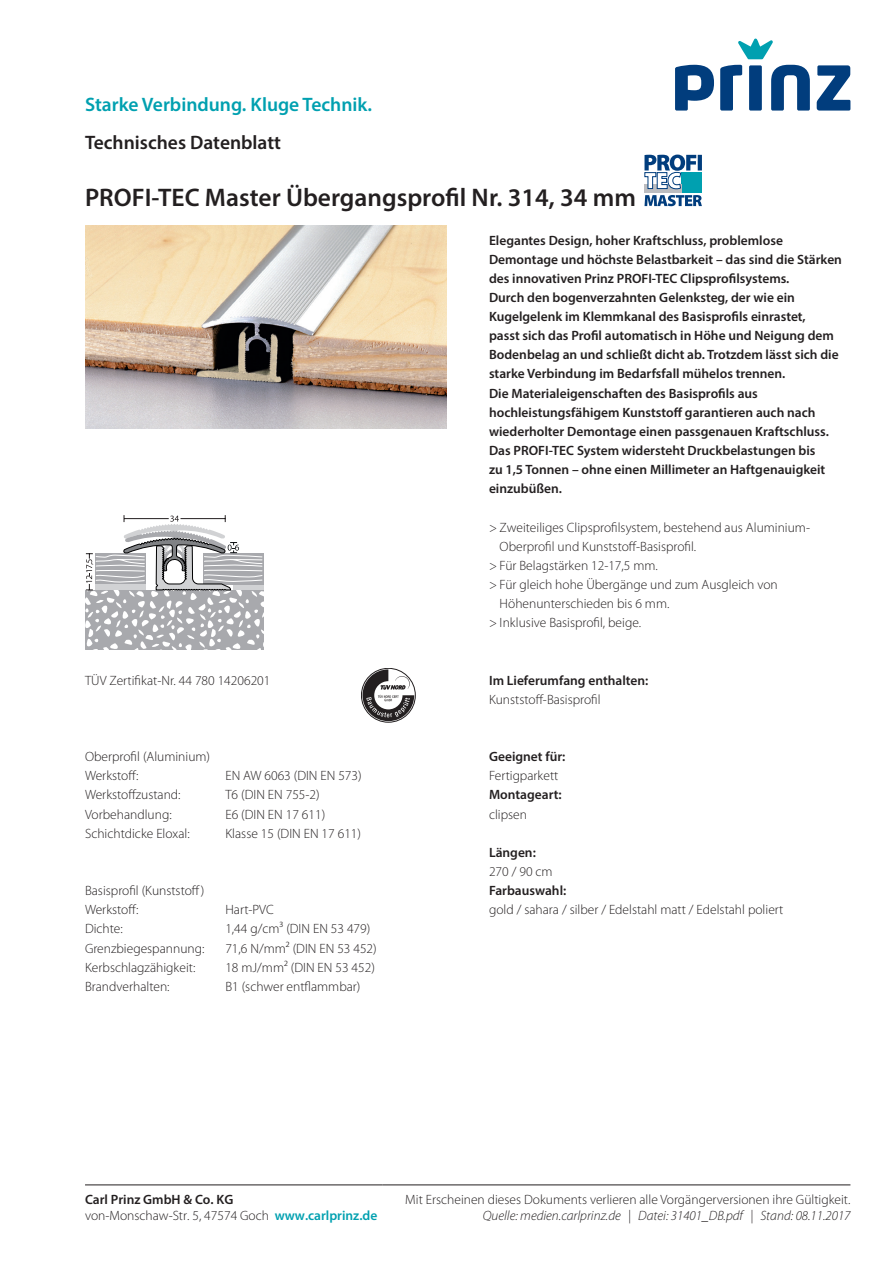
<style>
.page{position:relative;width:893px;height:1263px;background:#fff}
.page>*{position:absolute;margin:0;border:0;box-sizing:border-box;transform-origin:0 0}
.t1{font:600 25.5px "Myriad Pro";color:#231f20}
.t2{font:600 19.5px "Myriad Pro";color:#00a0b0}
.t3{font:600 19.5px "Myriad Pro";color:#231f20}
.t4{font:300 13.5px/19.2px "Myriad Pro";color:#231f20}
.t5{font:600 13.5px/19.2px "Myriad Pro";color:#231f20}
.t6{font:italic 300 13.5px "Myriad Pro";color:#231f20}
.s1{font-weight:600}
.s2{font-weight:600;color:#00a0b0}
</style>
<div class="page">
<hr style="left:85px;top:1185px;width:298px;height:1px;background:#231f20">
<div style="left:682px;top:173px;width:20px;height:20px;background:#00a0b0"></div>
<svg style="left:644px;top:189px;width:38px;height:4px"></svg>
<svg style="left:644px;top:195px;width:58px;height:11px"></svg>
<svg style="left:644px;top:155px;width:58px;height:34px"></svg>
<svg style="left:675px;top:65px;width:39px;height:46px"></svg>
<svg style="left:720px;top:65px;width:22px;height:46px"></svg>
<div style="left:749px;top:65px;width:13px;height:46px;background:#013d7d;border-radius:2px"></div>
<svg style="left:771px;top:65px;width:39px;height:46px"></svg>
<svg style="left:817px;top:65px;width:33px;height:46px"></svg>
<svg style="left:738px;top:38px;width:35px;height:21px"></svg>
<hr style="left:383px;top:1185px;width:467px;height:1px;background:#231f20">
<img style="left:85px;top:225px;width:361px;height:204px">
<svg style="left:85px;top:515px;width:179px;height:135px"></svg>
<svg style="left:362px;top:669px;width:52px;height:52px"></svg>
<h2 class="t2" style="left:85px;top:92px;width:289px">Starke Verbindung. Kluge Technik.</h2>
<h2 class="t3" style="left:85px;top:130px;width:198px">Technisches Datenblatt</h2>
<h1 class="t1" style="left:85px;top:181px;width:552px">PROFI-TEC Master Übergangsprofil Nr. 314, 34 mm</h1>
<p class="t5" style="left:489px;top:230px;width:354px">Elegantes Design, hoher Kraftschluss, problemlose Demontage und höchste Belastbarkeit – das sind die Stärken des innovativen Prinz PROFI-TEC Clipsprofilsystems.<br>Durch den bogenverzahnten Gelenksteg, der wie ein Kugelgelenk im Klemmkanal des Basisprofils einrastet,<br>passt sich das Profil automatisch in Höhe und Neigung dem Bodenbelag an und schließt dicht ab. Trotzdem lässt sich die starke Verbindung im Bedarfsfall mühelos trennen.<br>Die Materialeigenschaften des Basisprofils aus hochleistungsfähigem Kunststoff garantieren auch nach wiederholter Demontage einen passgenauen Kraftschluss.<br>Das PROFI-TEC System widersteht Druckbelastungen bis<br>zu 1,5 Tonnen – ohne einen Millimeter an Haftgenauigkeit einzubüßen.</p>
<p class="t4" style="left:489px;top:518px;width:323px">&gt; Zweiteiliges Clipsprofilsystem, bestehend aus Aluminium-</p>
<p class="t4" style="left:500px;top:537px;width:198px">Oberprofil und Kunststoff-Basisprofil.</p>
<p class="t4" style="left:489px;top:556px;width:170px">&gt; Für Belagstärken 12-17,5 mm.</p>
<p class="t4" style="left:489px;top:575px;width:290px">&gt; Für gleich hohe Übergänge und zum Ausgleich von</p>
<p class="t4" style="left:500px;top:594px;width:171px">Höhenunterschieden bis 6 mm.</p>
<p class="t4" style="left:489px;top:613px;width:154px">&gt; Inklusive Basisprofil, beige.</p>
<p class="t4" style="left:85px;top:671px;width:187px">TÜV Zertifikat-Nr. 44 780 14206201</p>
<p class="t5" style="left:489px;top:670px;width:161px">Im Lieferumfang enthalten:</p>
<p class="t4" style="left:489px;top:690px;width:113px">Kunststoff-Basisprofil</p>
<p class="t4" style="left:85px;top:747px;width:127px">Oberprofil (Aluminium)<br>Werkstoff:</p>
<p class="t4" style="left:225px;top:766px;width:138px">EN AW 6063 (DIN EN 573)</p>
<p class="t4" style="left:85px;top:785px;width:97px">Werkstoffzustand:</p>
<p class="t4" style="left:225px;top:785px;width:96px">T6 (DIN EN 755-2)</p>
<p class="t4" style="left:85px;top:805px;width:88px">Vorbehandlung:</p>
<p class="t4" style="left:225px;top:805px;width:101px">E6 (DIN EN 17 611)</p>
<p class="t4" style="left:85px;top:824px;width:106px">Schichtdicke Eloxal:</p>
<p class="t4" style="left:225px;top:824px;width:137px">Klasse 15 (DIN EN 17 611)</p>
<p class="t4" style="left:85px;top:881px;width:121px">Basisprofil (Kunststoff)<br>Werkstoff:</p>
<p class="t4" style="left:225px;top:900px;width:50px">Hart-PVC</p>
<p class="t4" style="left:85px;top:919px;width:39px">Dichte:</p>
<p class="t4" style="left:225px;top:919px;width:147px">1,44 g/cm³ (DIN EN 53 479)</p>
<p class="t4" style="left:85px;top:939px;width:121px">Grenzbiegespannung:</p>
<p class="t4" style="left:225px;top:939px;width:153px">71,6 N/mm² (DIN EN 53 452)</p>
<p class="t4" style="left:85px;top:958px;width:112px">Kerbschlagzähigkeit:</p>
<p class="t4" style="left:225px;top:958px;width:151px">18 mJ/mm² (DIN EN 53 452)</p>
<p class="t4" style="left:85px;top:977px;width:86px">Brandverhalten:</p>
<p class="t4" style="left:225px;top:977px;width:137px">B1 (schwer entflammbar)</p>
<p class="t5" style="left:489px;top:747px;width:78px">Geeignet für:</p>
<p class="t4" style="left:489px;top:766px;width:71px">Fertigparkett</p>
<p class="t5" style="left:489px;top:785px;width:74px">Montageart:</p>
<p class="t4" style="left:489px;top:805px;width:39px">clipsen</p>
<p class="t5" style="left:489px;top:842px;width:48px">Längen:</p>
<p class="t4" style="left:489px;top:862px;width:65px">270 / 90 cm</p>
<p class="t5" style="left:489px;top:881px;width:79px">Farbauswahl:</p>
<p class="t4" style="left:489px;top:900px;width:296px">gold / sahara / silber / Edelstahl matt / Edelstahl poliert</p>
<p class="t4" style="left:85px;top:1192px;width:294px;line-height:16.2px"><span class="s1">Carl Prinz GmbH &amp; Co. KG<br></span>von-Monschaw-Str. 5, 47574 Goch <span class="s2">www.carlprinz.de</span></p>
<p class="t4" style="left:405px;top:1190px;width:447px">Mit Erscheinen dieses Dokuments verlieren alle Vorgängerversionen ihre Gültigkeit.</p>
<p class="t6" style="left:483px;top:1209px;width:369px">Quelle: medien.carlprinz.de | Datei: 31401_DB.pdf | Stand: 08.11.2017</p>
</div>
